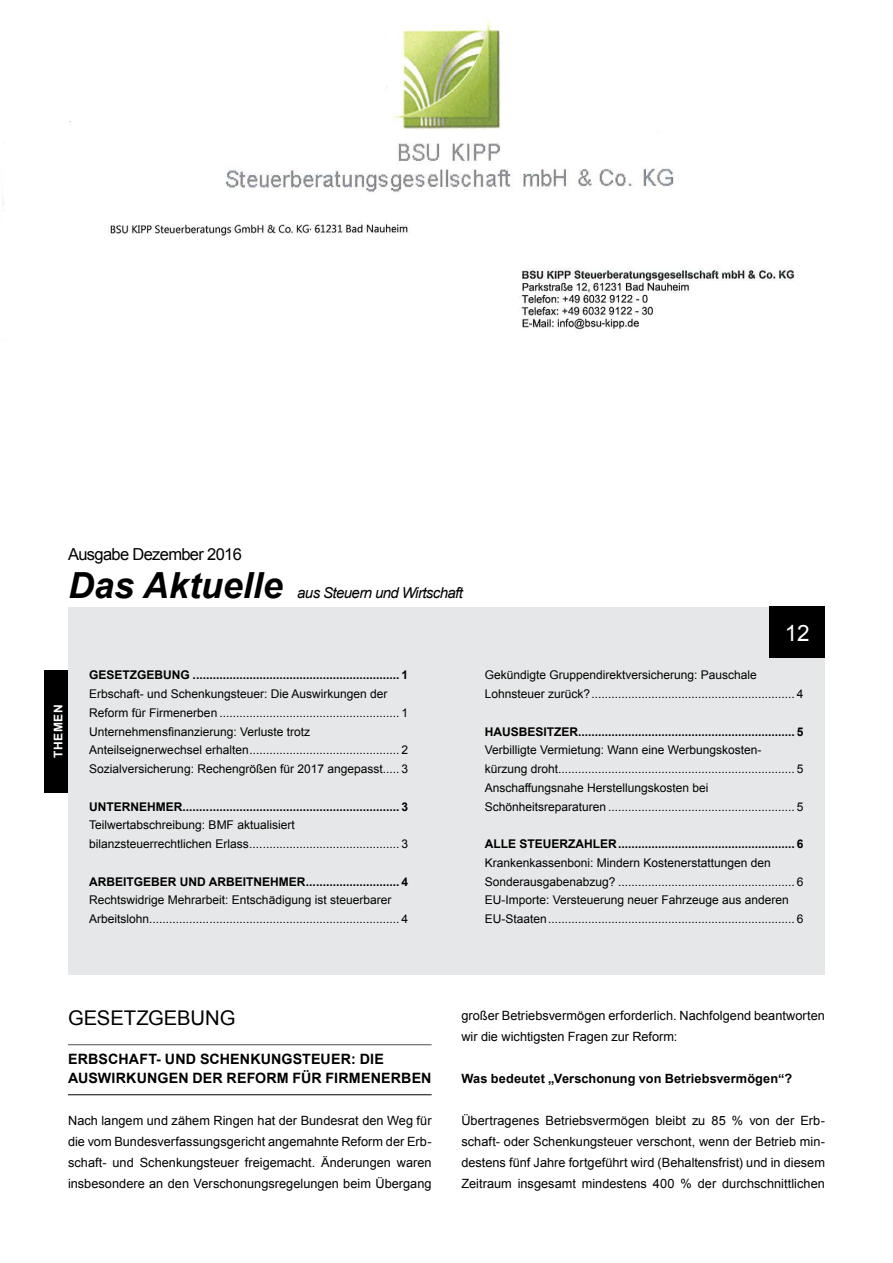
<style>
.page{position:relative;width:893px;height:1263px;background:#fff}
.page>*{position:absolute;margin:0;border:0;box-sizing:border-box;transform-origin:0 0}
.t1{font:italic 700 36px "Arial";color:#000}
.t2{font:22.5px "Arial";color:#fff}
.t3{font:20.25px "Arial";color:#000}
.t4{font:16.5px "Arial";letter-spacing:-.04em;color:#000}
.t5{font:italic 15px "Arial";letter-spacing:-.04em;color:#000}
.t6{font:700 14.25px/19.5px "Arial";letter-spacing:.01em;color:#000}
.t7{font:12.75px/21px "Arial";color:#000;text-align:justify}
.t8{font:700 12.75px "Arial";letter-spacing:-.005em;color:#000}
.t9{font:12px/18.8px "Arial";color:#000}
.t10{font:700 12px "Arial";color:#000}
.t11{font:700 12px "Arial";letter-spacing:.05em;color:#fff}
</style>
<div class="page">
<img style="left:2px;top:20px;width:793px;height:310px">
<div style="left:68px;top:607px;width:757px;height:367px;background:#e6e7e8"></div>
<hr style="left:68px;top:1044px;width:364px;height:1px;background:#4d4d4f">
<hr style="left:68px;top:1094px;width:364px;height:1px;background:#000">
<div style="left:770px;top:607px;width:55px;height:51px;background:#000"></div>
<div style="left:45px;top:670px;width:23px;height:122px;background:#000"></div>
<h3 class="t4" style="left:68px;top:544px;width:175px">Ausgabe Dezember 2016</h3>
<h1 class="t1" style="left:68px;top:561px;width:216px">Das Aktuelle</h1>
<p class="t5" style="left:297px;top:583px;width:167px">aus Steuern und Wirtschaft</p>
<p class="t11" style="left:50px;top:758px;width:55px;rotate:-90deg">THEMEN</p>
<p class="t10" style="left:89px;top:667px;width:320px">GESETZGEBUNG .............................................................. 1</p>
<p class="t9" style="left:89px;top:685px;width:320px">Erbschaft- und Schenkungsteuer: Die Auswirkungen der Reform für Firmenerben ...................................................... 1<br>Unternehmensfinanzierung: Verluste trotz Anteilseignerwechsel erhalten............................................. 2<br>Sozialversicherung: Rechengrößen für 2017 angepasst..... 3</p>
<p class="t10" style="left:89px;top:798px;width:320px">UNTERNEHMER................................................................. 3</p>
<p class="t9" style="left:89px;top:816px;width:320px">Teilwertabschreibung: BMF aktualisiert bilanzsteuerrechtlichen Erlass............................................. 3</p>
<p class="t10" style="left:89px;top:873px;width:320px">ARBEITGEBER UND ARBEITNEHMER............................ 4</p>
<p class="t9" style="left:89px;top:891px;width:320px">Rechtswidrige Mehrarbeit: Entschädigung ist steuerbarer<br>Arbeitslohn........................................................................... 4</p>
<h2 class="t2" style="left:785px;top:618px;width:27px">12</h2>
<p class="t9" style="left:485px;top:666px;width:320px">Gekündigte Gruppendirektversicherung: Pauschale<br>Lohnsteuer zurück?............................................................. 4</p>
<p class="t10" style="left:485px;top:723px;width:320px">HAUSBESITZER................................................................. 5</p>
<p class="t9" style="left:485px;top:741px;width:320px">Verbilligte Vermietung: Wann eine Werbungskosten&shy;kürzung droht....................................................................... 5<br>Anschaffungsnahe Herstellungskosten bei Schönheitsreparaturen ........................................................ 5</p>
<p class="t10" style="left:485px;top:836px;width:320px">ALLE STEUERZAHLER..................................................... 6</p>
<p class="t9" style="left:485px;top:853px;width:320px">Krankenkassenboni: Mindern Kostenerstattungen den Sonderausgabenabzug? ..................................................... 6<br>EU-Importe: Versteuerung neuer Fahrzeuge aus anderen EU-Staaten.......................................................................... 6</p>
<h3 class="t3" style="left:68px;top:1005px;width:30px">Geset</h3>
<h3 class="t3" style="left:136px;top:1005px;width:27px">zgebu</h3>
<h3 class="t3" style="left:205px;top:1005px;width:27px">ng</h3>
<p class="t6" style="left:68px;top:1049px;width:365px">ERBSCHAFT- UND SCHENKUNGSTEUER: DIE<br>AUSWIRKUNGEN DER REFORM FÜR FIRMENERBEN</p>
<p class="t7" style="left:68px;top:1110px;width:365px">Nach langem und zähem Ringen hat der Bundesrat den Weg für die vom Bundesverfassungsgericht angemahnte Reform der Erb&shy;schaft- und Schenkungsteuer freigemacht. Änderungen waren insbesondere an den Verschonungsregelungen beim Übergang</p>
<p class="t7" style="left:461px;top:1005px;width:365px">großer Betriebsvermögen erforderlich. N achfolgend beantworten wir die wichtigsten Fragen zur Reform:</p>
<p class="t8" style="left:461px;top:1070px;width:332px">WAS BEDEUTET „VERSCHONUNG VON BETRIEBSVERMÖGEN“?</p>
<p class="t7" style="left:461px;top:1110px;width:365px">Übertragenes Betriebsvermögen bleibt zu 85 % von der Erb&shy;schaft- oder Schenkungsteuer verschont, wenn der Betrieb min&shy;destens fünf Jahre fortgeführt wird (Behaltensfrist) und in diesem Zeitraum insgesamt mindestens 400 % der durchschnittlichen</p>
</div>
